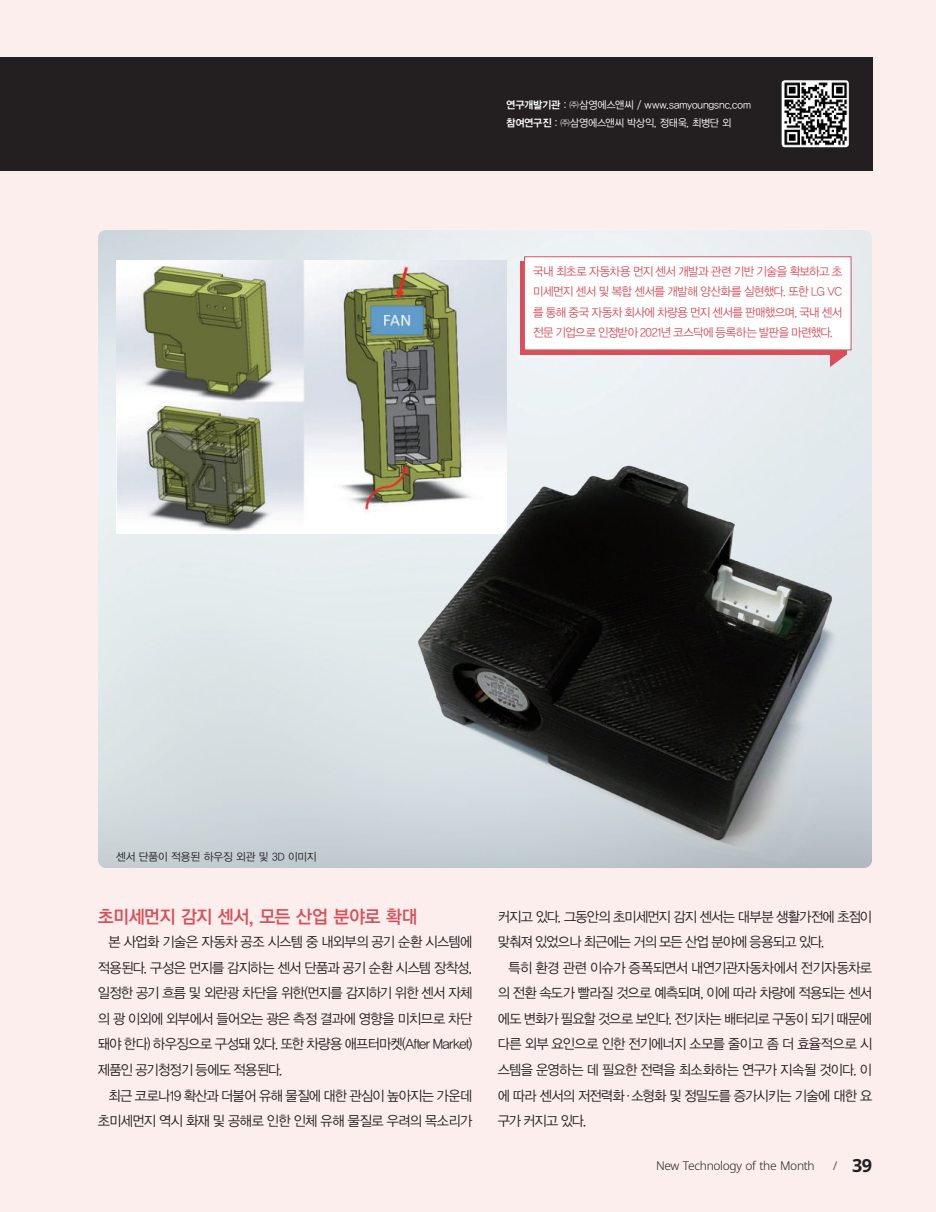
<style>
.page{position:relative;width:936px;height:1212px;background:#fff}
.page>*{position:absolute;margin:0;border:0;box-sizing:border-box;transform-origin:0 0}
.t1{font:18px "YDVYGO Std 54";letter-spacing:-.04em;color:#d74f5a}
.t2{font:13.95px/25.5px "YDVYGO Std 12";letter-spacing:-.045em;color:#231f20;text-align:justify;scale:.95 1}
.t3{font:12px/20.2px "YDVYGO Std 12";letter-spacing:-.04em;color:#d74f5a;text-align:justify;scale:.95 1}
.t4{font:300 12px "Noto Sans";letter-spacing:-.025em;color:#231f20}
.t5{font:10.95px "YDVYGO Std 12";letter-spacing:-.01em;color:#231f20;scale:.96 1}
.t6{font:10.5px/17.7px "YDVYGO Std 12";letter-spacing:-.01em;color:#fff;scale:.96 1}
.s1{font-family:"YDVYGO Std 14"}
.s2{font-weight:700;font-size:18px}
</style>
<div class="page">
<div style="left:0;top:0;width:935px;height:1212px;background:#fceeec"></div>
<div style="left:0;top:57px;width:872px;height:113px;background:#231f20"></div>
<div style="left:780px;top:79px;width:70px;height:69px;background:#fff;border-radius:4px"></div>
<img style="left:784px;top:82px;width:63px;height:64px">
<div style="left:779px;top:78px;width:72px;height:72px;border:2px solid #231f20;border-radius:4px"></div>
<img style="left:98px;top:230px;width:774px;height:638px">
<div style="left:520px;top:261px;width:326px;height:93px;background:#d74f5a"></div>
<div style="left:524px;top:257px;width:327px;height:93px;background:#fff"></div>
<svg style="left:829px;top:354px;width:17px;height:13px"></svg>
<img style="left:116px;top:260px;width:390px;height:273px">
<img style="left:395px;top:439px;width:477px;height:429px">
<p class="t6" style="left:506px;top:96px;width:256px"><span class="s1">연구개발기관</span> : ㈜삼영에스앤씨 / www.samyoungsnc.com <span class="s1">참여연구진</span> : ㈜삼영에스앤씨 박상익, 정태욱, 최병단 외</p>
<p class="t3" style="left:533px;top:261px;width:327px">국내 최초로 자동차용 먼지 센서 개발과 관련 기반 기술을 확보하고 초 미세먼지 센서 및 복합 센서를 개발해 양산화를 실현했다. 또한 LG VC 를 통해 중국 자동차 회사에 차량용 먼지 센서를 판매했으며, 국내 센서 전문 기업으로 인정받아 2021년 코스닥에 등록하는 발판을 마련했다.</p>
<p class="t5" style="left:116px;top:851px;width:210px">센서 단품이 적용된 하우징 외관 및 3D 이미지</p>
<p class="t1" style="left:98px;top:907px;width:321px">초미세먼지 감지 센서, 모든 산업 분야로 확대</p>
<p class="t2" style="left:98px;top:930px;width:395px;text-indent:11px">본 사업화 기술은 자동차 공조 시스템 중 내외부의 공기 순환 시스템에 적용된다. 구성은 먼지를 감지하는 센서 단품과 공기 순환 시스템 장착성, 일정한 공기 흐름 및 외란광 차단을 위한(먼지를 감지하기 위한 센서 자체 의 광 이외에 외부에서 들어오는 광은 측정 결과에 영향을 미치므로 차단 돼야 한다) 하우징으로 구성돼 있다. 또한 차량용 애프터마켓(After Market) 제품인 공기청정기 등에도 적용된다.</p>
<p class="t2" style="left:98px;top:1083px;width:395px;text-align:right">최근 코로나19 확산과 더불어 유해 물질에 대한 관심이 높아지는 가운데 초미세먼지 역시 화재 및 공해로 인한 인체 유해 물질로 우려의 목소리가</p>
<p class="t2" style="left:497px;top:904px;width:395px">커지고 있다. 그동안의 초미세먼지 감지 센서는 대부분 생활가전에 초점이 맞춰져 있었으나 최근에는 거의 모든 산업 분야에 응용되고 있다.</p>
<p class="t2" style="left:497px;top:955px;width:395px;text-indent:11px">특히 환경 관련 이슈가 증폭되면서 내연기관자동차에서 전기자동차로 의 전환 속도가 빨라질 것으로 예측되며, 이에 따라 차량에 적용되는 센서 에도 변화가 필요할 것으로 보인다. 전기차는 배터리로 구동이 되기 때문에 다른 외부 요인으로 인한 전기에너지 소모를 줄이고 좀 더 효율적으로 시 스템을 운영하는 데 필요한 전력을 최소화하는 연구가 지속될 것이다. 이 에 따라 센서의 저전력화·소형화 및 정밀도를 증가시키는 기술에 대한 요 구가 커지고 있다.</p>
<p class="t4" style="left:656px;top:1161px;width:217px">New Technology of the Month / <span class="s2">39</span></p>
</div>
